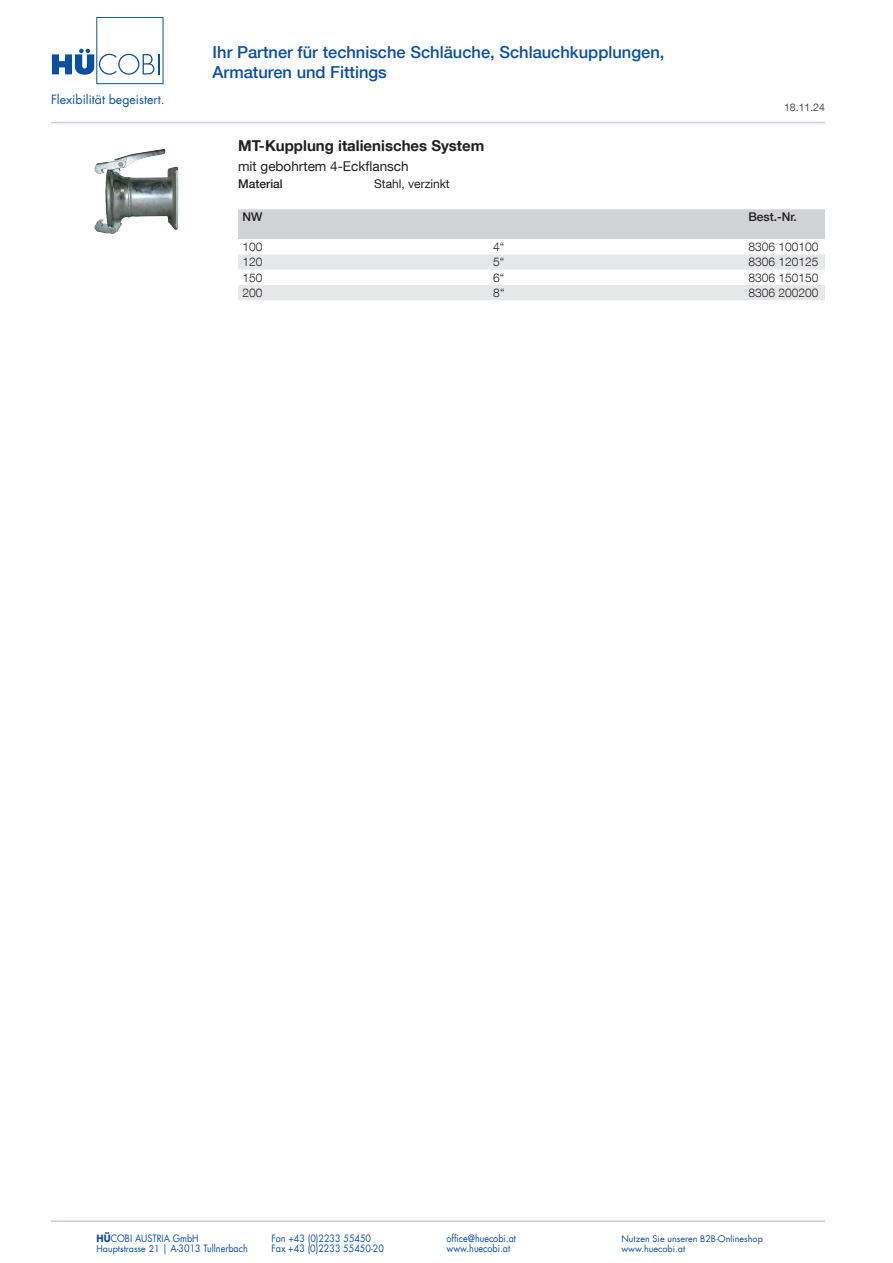
<style>
.page{position:relative;width:893px;height:1263px;background:#fff}
.page>*{position:absolute;margin:0;border:0;box-sizing:border-box;transform-origin:0 0}
.t1{font:500 16.5px/19.8px "Helvetica Neue LT Com";color:#0a4fa2}
.t2{font:700 15px "Helvetica Neue LT Com";color:#231f20}
.t3{font:13.5px "Helvetica Neue LT Com";color:#231f20}
.t4{font:12.3px "Futura LT";color:#0a4fa2}
.t5{font:300 12px "Helvetica Neue LT Com";color:#231f20}
.t6{font:500 12px "Helvetica Neue LT Com";color:#231f20}
.t7{font:12px "Helvetica Neue LT Com";color:#231f20}
.t8{font:300 10.5px "Helvetica Neue LT Com";color:#231f20}
.t9{font:9.9px "Futura LT";color:#0a4fa2;scale:.91 1}
.t10{font:9px "Futura LT";color:#0a4fa2}
.s1{font-weight:700}
.s2{font-size:9px}
</style>
<div class="page">
<hr style="left:51px;top:122px;width:774px;height:1px;background:#c7cbe6">
<hr style="left:51px;top:1220px;width:774px;height:2px;background:#c7cbe6">
<div style="left:96px;top:17px;width:67px;height:67px;border:1px solid #0a4fa2"></div>
<svg style="left:52px;top:49px;width:108px;height:26px"></svg>
<div style="left:238px;top:209px;width:587px;height:30px;background:#d1d2d4"></div>
<svg style="left:238px;top:254px;width:587px;height:46px"></svg>
<img style="left:94px;top:149px;width:84px;height:85px">
<p class="t4" style="left:51px;top:91px;width:115px">Flexibilität begeistert.</p>
<h1 class="t1" style="left:213px;top:42px;width:453px">Ihr Partner für technische Schläuche, Schlauchkupplungen,<br>Armaturen und Fittings</h1>
<p class="t8" style="left:784px;top:101px;width:42px">18.11.24</p>
<h2 class="t2" style="left:238px;top:136px;width:248px">MT-Kupplung italienisches System</h2>
<h3 class="t3" style="left:238px;top:158px;width:172px">mit gebohrtem 4-Eckflansch</h3>
<p class="t6" style="left:238px;top:177px;width:46px">Material</p>
<p class="t7" style="left:374px;top:176px;width:77px">Stahl, verzinkt</p>
<p class="t6" style="left:242px;top:210px;width:21px">NW</p>
<p class="t6" style="left:748px;top:210px;width:50px">Best.-Nr.</p>
<p class="t5" style="left:242px;top:239px;width:22px">100</p>
<p class="t5" style="left:493px;top:239px;width:13px">4“</p>
<p class="t5" style="left:748px;top:239px;width:72px">8306 100100</p>
<p class="t5" style="left:242px;top:255px;width:22px">120</p>
<p class="t5" style="left:493px;top:255px;width:13px">5“</p>
<p class="t5" style="left:748px;top:255px;width:72px">8306 120125</p>
<p class="t5" style="left:242px;top:270px;width:22px">150</p>
<p class="t5" style="left:493px;top:270px;width:13px">6“</p>
<p class="t5" style="left:748px;top:270px;width:72px">8306 150150</p>
<p class="t5" style="left:242px;top:285px;width:22px">200</p>
<p class="t5" style="left:493px;top:285px;width:13px">8“</p>
<p class="t5" style="left:748px;top:285px;width:72px">8306 200200</p>
<p class="t9" style="left:97px;top:1232px;width:114px"><span class="s1">HÜ</span>COBI AUSTRIA GmbH</p>
<p class="t9" style="left:271px;top:1232px;width:111px">Fon +43 (0)2233 55450</p>
<p class="t9" style="left:446px;top:1232px;width:78px">office@huecobi.at</p>
<p class="t10" style="left:621px;top:1233px;width:143px">Nutzen Sie unseren B2B-Onlineshop</p>
<p class="t9" style="left:97px;top:1242px;width:168px"><span class="s2">Hauptstrasse 21</span> | A-3013 Tullnerbach</p>
<p class="t9" style="left:271px;top:1242px;width:125px">Fax +43 (0)2233 55450-20</p>
<p class="t9" style="left:446px;top:1242px;width:72px">www.huecobi.at</p>
<p class="t10" style="left:621px;top:1243px;width:65px">www.huecobi.at</p>
</div>
